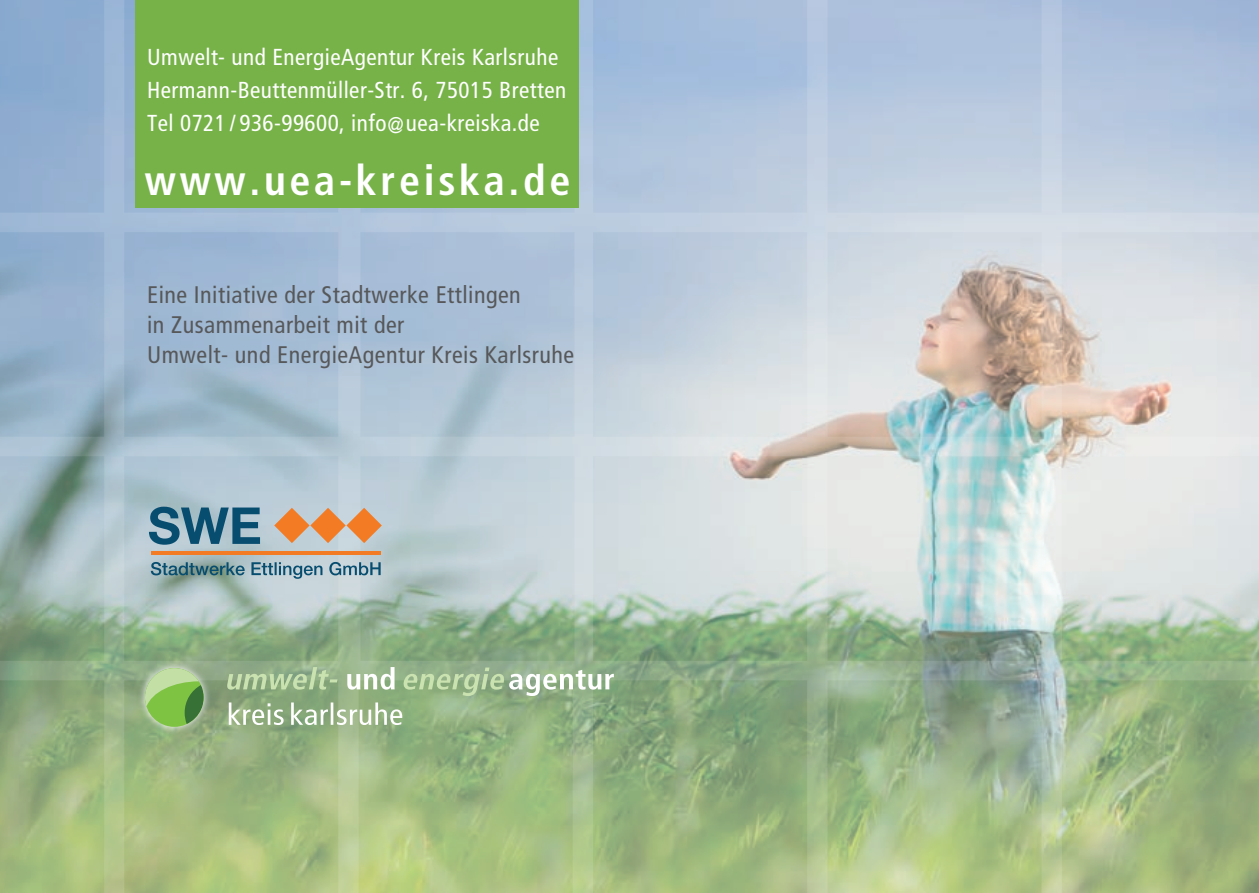
<style>
.page{position:relative;width:1259px;height:893px;background:#fff}
.page>*{position:absolute;margin:0;border:0;box-sizing:border-box;transform-origin:0 0}
.t1{font:42px "Frutiger HC 67 Bold Cond";letter-spacing:.09em;color:#fff}
.t2{font:24px/30px "Frutiger HC 57 Roman Cond";letter-spacing:.02em;color:#57585a}
.t3{font:23.1px/33px "Frutiger HC 57 Roman Cond";letter-spacing:.02em;color:#fff}
</style>
<div class="page">
<img style="left:0;top:0;width:1259px;height:893px">
<div style="left:136px;top:0;width:443px;height:208px;background:#77b249"></div>
<svg style="left:149px;top:507px;width:111px;height:38px;background:#57869d"></svg>
<svg style="left:151px;top:562px;width:230px;height:17px;background:#80a0ab"></svg>
<svg style="left:274px;top:508px;width:108px;height:35px;background:#d9a67f"></svg>
<hr style="left:151px;top:551px;width:229px;height:3px;background:#f27b23">
<svg style="left:137px;top:660px;width:75px;height:75px;background:#93ad84"></svg>
<svg style="left:145px;top:668px;width:59px;height:56px;background:#8cbc69"></svg>
<svg style="left:229px;top:702px;width:173px;height:23px"></svg>
<svg style="left:403px;top:667px;width:211px;height:29px;background:#a6c09c"></svg>
<svg style="left:347px;top:667px;width:48px;height:23px"></svg>
<svg style="left:227px;top:667px;width:110px;height:23px;background:#a0bc91"></svg>
<p class="t3" style="left:147px;top:40px;width:421px">Umwelt- und EnergieAgentur Kreis Karlsruhe<br>Hermann-Beuttenmüller-Str. 6, 75015 Bretten<br>Tel 0721 / 936-99600, info@uea-kreiska.de</p>
<h1 class="t1" style="left:145px;top:155px;width:427px">www.uea-kreiska.de</h1>
<p class="t2" style="left:147px;top:280px;width:429px">Eine Initiative der Stadtwerke Ettlingen<br>in Zusammenarbeit mit der<br>Umwelt- und EnergieAgentur Kreis Karlsruhe</p>
</div>
